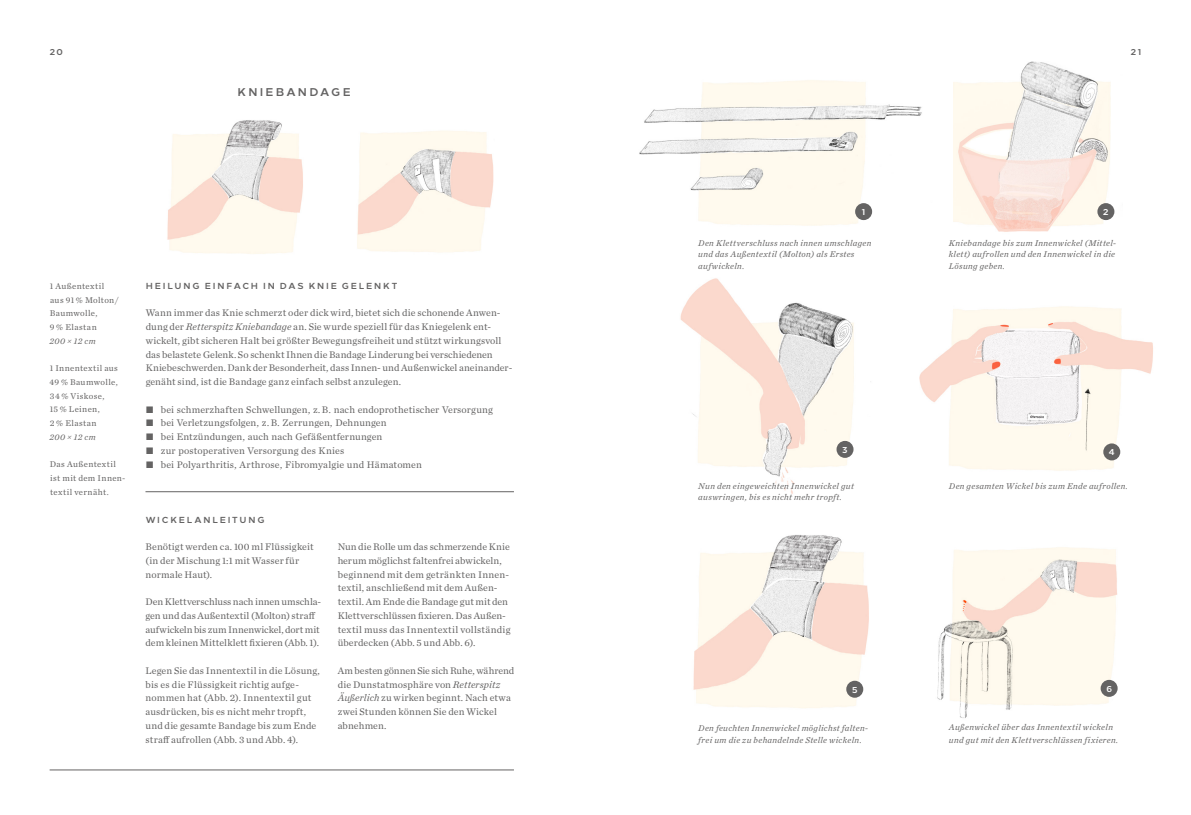
<style>
.page{position:relative;width:1191px;height:815px;background:#fff}
.page>*{position:absolute;margin:0;border:0;box-sizing:border-box;transform-origin:0 0}
.t1{font:700 11.25px "Loew";letter-spacing:.195em;color:#646363}
.t2{font:10px/13.8px "Chronicle Text G1";letter-spacing:.01em;color:#646363}
.t3{font:italic 8.75px/11.2px "Chronicle Text G1";letter-spacing:.04em;color:#646363}
.t4{font:8.75px/13.8px "Chronicle Text G1";letter-spacing:.045em;color:#646363}
.t5{font:700 8.75px "Loew";letter-spacing:.21em;color:#646363}
.t6{font:700 8.75px "Loew";color:#fff}
.s1{font-style:italic}
</style>
<div class="page">
<hr style="left:50px;top:770px;width:464px;height:1px;background:#646363">
<img style="left:680px;top:278px;width:191px;height:216px">
<img style="left:953px;top:61px;width:162px;height:171px">
<img style="left:639px;top:80px;width:283px;height:146px">
<img style="left:167px;top:120px;width:136px;height:134px">
<img style="left:357px;top:131px;width:137px;height:122px">
<hr style="left:145px;top:491px;width:369px;height:1px;background:#646363">
<img style="left:693px;top:535px;width:176px;height:173px">
<img style="left:937px;top:547px;width:181px;height:171px">
<img style="left:919px;top:306px;width:234px;height:165px">
<div style="left:855px;top:203px;width:17px;height:17px;background:#646363;border-radius:50%"></div>
<div style="left:836px;top:441px;width:17px;height:17px;background:#646363;border-radius:50%"></div>
<div style="left:1103px;top:443px;width:17px;height:17px;background:#646363;border-radius:50%"></div>
<div style="left:846px;top:681px;width:17px;height:17px;background:#646363;border-radius:50%"></div>
<div style="left:1100px;top:680px;width:17px;height:17px;background:#646363;border-radius:50%"></div>
<div style="left:1097px;top:203px;width:17px;height:17px;background:#646363;border-radius:50%"></div>
<p class="t5" style="left:50px;top:45px;width:15px">20</p>
<p class="t5" style="left:1130px;top:45px;width:12px">21</p>
<p class="t1" style="left:238px;top:83px;width:114px">KNIEBANDAGE</p>
<p class="t4" style="left:50px;top:278px;width:70px">1 Außentextil aus 91 % Molton/<br>Baumwolle,<br>9 % Elastan</p>
<p class="t3" style="left:50px;top:335px;width:48px">200 × 12 cm</p>
<p class="t4" style="left:49px;top:361px;width:70px">1 Innentextil aus<br>49 % Baumwolle,<br>34 % Viskose,<br>15 % Leinen,<br>2 % Elastan</p>
<p class="t3" style="left:50px;top:431px;width:48px">200 × 12 cm</p>
<p class="t4" style="left:50px;top:457px;width:77px">Das Außentextil ist mit dem Innen&shy;textil vernäht.</p>
<p class="t5" style="left:146px;top:279px;width:253px">HEILUNG EINFACH IN DAS KNIE GELENKT</p>
<p class="t2" style="left:146px;top:305px;width:368px">Wann immer das Knie schmerzt oder dick wird, bietet sich die schonende Anwen&shy;dung der <span class="s1">Retterspitz Kniebandage</span> an. Sie wurde speziell für das Kniegelenk ent&shy;wickelt, gibt sicheren Halt bei größter Bewegungsfreiheit und stützt wirkungsvoll das belastete Gelenk. So schenkt Ihnen die Bandage Linderung bei verschiedenen Kniebeschwerden. Dank der Besonderheit, dass Innen- und Außenwickel aneinander&shy;genäht sind, ist die Bandage ganz einfach selbst anzulegen.</p>
<p class="t2" style="left:161px;top:402px;width:334px">bei schmerzhaften Schwellungen, z. B. nach endoprothetischer Versorgung bei Verletzungsfolgen, z. B. Zerrungen, Dehnungen<br>bei Entzündungen, auch nach Gefäßentfernungen<br>zur postoperativen Versorgung des Knies<br>bei Polyarthritis, Arthrose, Fibromyalgie und Hämatomen</p>
<p class="t5" style="left:146px;top:512px;width:120px">WICKELANLEITUNG</p>
<p class="t2" style="left:146px;top:539px;width:169px">Benötigt werden ca. 100 ml Flüssigkeit (in der Mischung 1:1 mit Wasser für normale Haut).</p>
<p class="t2" style="left:146px;top:594px;width:177px">Den Klettverschluss nach innen umschla&shy;gen und das Außentextil (Molton) straff aufwickeln bis zum Innenwickel, dort mit dem kleinen Mittelklett fixieren (Abb. 1).</p>
<p class="t2" style="left:146px;top:663px;width:176px">Legen Sie das Innentextil in die Lösung, bis es die Flüssigkeit richtig aufge&shy;nommen hat (Abb. 2). Innentextil gut ausdrücken, bis es nicht mehr tropft, und die gesamte Bandage bis zum Ende straff aufrollen (Abb. 3 und Abb. 4).</p>
<p class="t2" style="left:338px;top:539px;width:174px">Nun die Rolle um das schmerzende Knie herum möglichst faltenfrei abwickeln, beginnend mit dem getränkten Innen&shy;textil, anschließend mit dem Außen&shy;textil. Am Ende die Bandage gut mit den Klettverschlüssen fixieren. Das Außen&shy;textil muss das Innentextil vollständig überdecken (Abb. 5 und Abb. 6).</p>
<p class="t2" style="left:338px;top:663px;width:178px">Am besten gönnen Sie sich Ruhe, während die Dunstatmosphäre von <span class="s1">Retterspitz<br>Äußerlich</span> zu wirken beginnt. Nach etwa zwei Stunden können Sie den Wickel abnehmen.</p>
<p class="t6" style="left:861px;top:205px;width:5px">1</p>
<p class="t3" style="left:698px;top:237px;width:175px">Den Klettverschluss nach innen umschlagen und das Außentextil (Molton) als Erstes aufwickeln.</p>
<p class="t6" style="left:1103px;top:205px;width:7px">2</p>
<p class="t3" style="left:949px;top:237px;width:169px">Kniebandage bis zum Innenwickel (Mittel&shy;klett) aufrollen und den Innenwickel in die<br>Lösung geben.</p>
<p class="t6" style="left:842px;top:443px;width:7px">3</p>
<p class="t6" style="left:1108px;top:445px;width:7px">4</p>
<p class="t3" style="left:698px;top:480px;width:157px">Nun den eingeweichten Innenwickel gut auswringen, bis es nicht mehr tropft.</p>
<p class="t3" style="left:949px;top:480px;width:181px">Den gesamten Wickel bis zum Ende aufrollen.</p>
<p class="t6" style="left:852px;top:682px;width:7px">5</p>
<p class="t6" style="left:1106px;top:681px;width:7px">6</p>
<p class="t3" style="left:698px;top:721px;width:171px;line-height:11.9px">Den feuchten Innenwickel möglichst falten&shy;frei um die zu behandelnde Stelle wickeln.</p>
<p class="t3" style="left:949px;top:720px;width:171px;line-height:12.5px">Außenwickel über das Innentextil wickeln und gut mit den Klettverschlüssen fixieren.</p>
</div>
